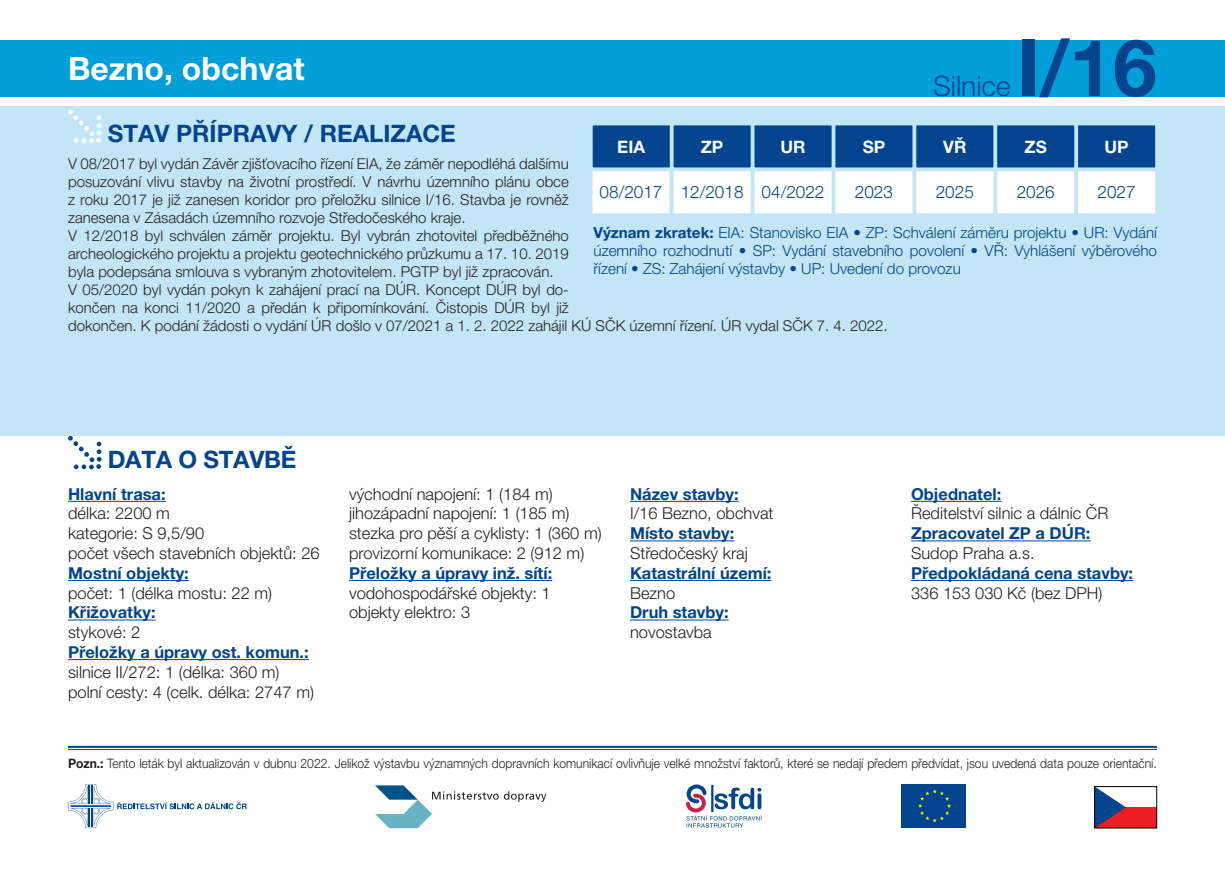
<style>
.page{position:relative;width:1225px;height:874px;background:#fff}
.page>*{position:absolute;margin:0;border:0;box-sizing:border-box;transform-origin:0 0}
.t1{font:700 78.8px "Helvetica Neue LT Pro";color:#02448d}
.t2{font:700 32px "Helvetica Neue LT Pro";color:#fff}
.t3{font:300 28.2px "Helvetica Neue LT Pro";color:#02448d}
.t4{font:700 24px "Helvetica Neue LT Pro";color:#02448d}
.t5{font:300 17.2px "Helvetica Neue LT Pro";color:#02448d}
.t6{font:700 17.2px "Helvetica Neue LT Pro";color:#fff}
.t7{font:300 16.4px/19.8px "Helvetica Neue LT Pro";color:#231f20}
.t8{font:700 16.4px/19.8px "Helvetica Neue LT Pro";color:#02448d}
.t9{font:300 15.2px/18.2px "Helvetica Neue LT Pro";color:#02448d;text-align:justify}
.t10{font:300 15px/18px "Helvetica Neue LT Pro";color:#231f20;text-align:justify}
.t11{font:300 13px "Helvetica Neue LT Pro";color:#231f20;scale:.93 1}
.s1{font-weight:700}
.s2{font-weight:300;color:#231f20}
.s3{font-weight:700;color:#02448d}
</style>
<div class="page">
<div style="left:0;top:106px;width:1225px;height:329px;background:#c3e6f6"></div>
<svg style="left:68px;top:110px;width:34px;height:33px"></svg>
<div style="left:1077px;top:124px;width:79px;height:44px;background:#02448d"></div>
<div style="left:1076px;top:123px;width:81px;height:46px;border:2px solid #c3e6f6"></div>
<div style="left:915px;top:124px;width:79px;height:44px;background:#02448d"></div>
<div style="left:914px;top:123px;width:81px;height:46px;border:2px solid #c3e6f6"></div>
<div style="left:753px;top:124px;width:79px;height:44px;background:#02448d"></div>
<div style="left:752px;top:123px;width:81px;height:46px;border:2px solid #c3e6f6"></div>
<div style="left:996px;top:124px;width:79px;height:44px;background:#02448d"></div>
<div style="left:995px;top:123px;width:81px;height:46px;border:2px solid #c3e6f6"></div>
<div style="left:834px;top:124px;width:79px;height:44px;background:#02448d"></div>
<div style="left:833px;top:123px;width:81px;height:46px;border:2px solid #c3e6f6"></div>
<div style="left:672px;top:124px;width:79px;height:44px;background:#02448d"></div>
<div style="left:671px;top:123px;width:81px;height:46px;border:2px solid #c3e6f6"></div>
<div style="left:592px;top:124px;width:79px;height:44px;background:#02448d"></div>
<div style="left:591px;top:123px;width:80px;height:46px;border:2px solid #c3e6f6"></div>
<div style="left:1077px;top:170px;width:79px;height:44px;background:#fff"></div>
<div style="left:1076px;top:169px;width:81px;height:46px;border:2px solid #c3e6f6"></div>
<div style="left:915px;top:170px;width:79px;height:44px;background:#fff"></div>
<div style="left:914px;top:169px;width:81px;height:46px;border:2px solid #c3e6f6"></div>
<div style="left:753px;top:170px;width:79px;height:44px;background:#fff"></div>
<div style="left:752px;top:169px;width:81px;height:46px;border:2px solid #c3e6f6"></div>
<div style="left:996px;top:170px;width:79px;height:44px;background:#fff"></div>
<div style="left:995px;top:169px;width:81px;height:46px;border:2px solid #c3e6f6"></div>
<div style="left:834px;top:170px;width:79px;height:44px;background:#fff"></div>
<div style="left:833px;top:169px;width:81px;height:46px;border:2px solid #c3e6f6"></div>
<div style="left:672px;top:170px;width:79px;height:44px;background:#fff"></div>
<div style="left:671px;top:169px;width:81px;height:46px;border:2px solid #c3e6f6"></div>
<div style="left:591px;top:170px;width:79px;height:44px;background:#fff"></div>
<div style="left:590px;top:169px;width:81px;height:46px;border:2px solid #c3e6f6"></div>
<hr style="left:68px;top:745px;width:1089px;height:2px;background:#02448d">
<hr style="left:68px;top:748px;width:1089px;height:1px;background:#02448d">
<hr style="left:68px;top:500px;width:98px;height:1px;background:#02448d">
<hr style="left:68px;top:579px;width:121px;height:1px;background:#02448d">
<hr style="left:68px;top:619px;width:88px;height:1px;background:#02448d">
<hr style="left:68px;top:658px;width:241px;height:1px;background:#02448d">
<hr style="left:349px;top:579px;width:203px;height:1px;background:#02448d">
<hr style="left:630px;top:500px;width:108px;height:1px;background:#02448d">
<hr style="left:630px;top:540px;width:104px;height:1px;background:#02448d">
<hr style="left:630px;top:579px;width:141px;height:1px;background:#02448d">
<hr style="left:630px;top:619px;width:98px;height:1px;background:#02448d">
<hr style="left:911px;top:500px;width:90px;height:1px;background:#02448d">
<hr style="left:911px;top:540px;width:179px;height:1px;background:#02448d">
<hr style="left:911px;top:579px;width:222px;height:1px;background:#02448d">
<div style="left:0;top:40px;width:1225px;height:56px;background:#009fda"></div>
<svg style="left:68px;top:435px;width:34px;height:34px"></svg>
<div style="left:901px;top:784px;width:65px;height:43px;background:#02448d"></div>
<svg style="left:918px;top:789px;width:33px;height:32px"></svg>
<div style="left:1094px;top:806px;width:62px;height:21px;background:#ee1d23"></div>
<svg style="left:1096px;top:788px;width:30px;height:37px"></svg>
<div style="left:1094px;top:786px;width:63px;height:41px;border:1px solid #000"></div>
<svg style="left:68px;top:784px;width:179px;height:43px"></svg>
<svg style="left:686px;top:784px;width:76px;height:43px"></svg>
<svg style="left:375px;top:785px;width:171px;height:42px"></svg>
<p class="t2" style="left:68px;top:48px;width:238px">Bezno, obchvat</p>
<p class="t3" style="left:933px;top:69px;width:79px">Silnice</p>
<p class="t1" style="left:1016px;top:19px;width:142px">I/16</p>
<p class="t4" style="left:108px;top:119px;width:350px">STAV PŘÍPRAVY / REALIZACE</p>
<p class="t6" style="left:617px;top:136px;width:29px">EIA</p>
<p class="t6" style="left:701px;top:136px;width:24px">ZP</p>
<p class="t6" style="left:780px;top:136px;width:27px">UR</p>
<p class="t6" style="left:862px;top:136px;width:24px">SP</p>
<p class="t6" style="left:943px;top:136px;width:25px">VŘ</p>
<p class="t6" style="left:1024px;top:136px;width:24px">ZS</p>
<p class="t6" style="left:1104px;top:136px;width:26px">UP</p>
<p class="t5" style="left:599px;top:182px;width:64px">08/2017</p>
<p class="t5" style="left:680px;top:182px;width:64px">12/2018</p>
<p class="t5" style="left:761px;top:182px;width:64px">04/2022</p>
<p class="t5" style="left:855px;top:182px;width:40px">2023</p>
<p class="t5" style="left:935px;top:182px;width:40px">2025</p>
<p class="t5" style="left:1016px;top:182px;width:40px">2026</p>
<p class="t5" style="left:1097px;top:182px;width:40px">2027</p>
<p class="t10" style="left:68px;top:154px;width:502px">V 08/2017 byl vydán Závěr zjišťovacího řízení EIA, že záměr nepodléhá dalšímu posuzování vlivu stavby na životní prostředí. V návrhu územního plánu obce z roku 2017 je již zanesen koridor pro přeložku silnice I/16. Stavba je rovněž zanesena v Zásadách územního rozvoje Středočeského kraje.</p>
<p class="t10" style="left:68px;top:226px;width:502px">V 12/2018 byl schválen záměr projektu. Byl vybrán zhotovitel předběžného archeologického projektu a projektu geotechnického průzkumu a 17. 10. 2019 byla podepsána smlouva s vybraným zhotovitelem. PGTP byl již zpracován.</p>
<p class="t10" style="left:68px;top:280px;width:821px;text-align:left">V 05/2020 byl vydán pokyn k zahájení prací na DÚR. Koncept DÚR byl do-<br>končen na konci 11/2020 a předán k připomínkování. Čistopis DÚR byl již<br>dokončen. K podání žádosti o vydání ÚR došlo v 07/2021 a 1. 2. 2022 zahájil KÚ SČK územní řízení. ÚR vydal SČK 7. 4. 2022.</p>
<p class="t9" style="left:593px;top:223px;width:565px"><span class="s1">Význam zkratek:</span> EIA: Stanovisko EIA • ZP: Schválení záměru projektu • UR: Vydání územního rozhodnutí • SP: Vydání stavebního povolení • VŘ: Vyhlášení výběrového řízení • ZS: Zahájení výstavby • UP: Uvedení do provozu</p>
<p class="t4" style="left:108px;top:444px;width:190px">DATA O STAVBĚ</p>
<p class="t8" style="left:68px;top:483px;width:99px">Hlavní trasa:</p>
<p class="t7" style="left:68px;top:503px;width:103px">délka: 2200 m</p>
<p class="t7" style="left:68px;top:523px;width:138px">kategorie: S 9,5/90</p>
<p class="t7" style="left:68px;top:542px;width:253px">počet všech stavebních objektů: 26</p>
<p class="t8" style="left:68px;top:562px;width:122px">Mostní objekty:</p>
<p class="t7" style="left:68px;top:582px;width:206px">počet: 1 (délka mostu: 22 m)</p>
<p class="t8" style="left:68px;top:602px;width:89px">Křižovatky:</p>
<p class="t7" style="left:68px;top:621px;width:74px">stykové: 2</p>
<p class="t8" style="left:68px;top:641px;width:242px">Přeložky a úpravy ost. komun.:</p>
<p class="t7" style="left:68px;top:661px;width:213px">silnice II/272: 1 (délka: 360 m)</p>
<p class="t7" style="left:68px;top:681px;width:247px">polní cesty: 4 (celk. délka: 2747 m)</p>
<p class="t7" style="left:349px;top:483px;width:205px">východní napojení: 1 (184 m)</p>
<p class="t7" style="left:349px;top:503px;width:222px">jihozápadní napojení: 1 (185 m)</p>
<p class="t7" style="left:349px;top:523px;width:254px">stezka pro pěší a cyklisty: 1 (360 m)</p>
<p class="t7" style="left:349px;top:542px;width:237px">provizorní komunikace: 2 (912 m)</p>
<p class="t8" style="left:349px;top:562px;width:205px">Přeložky a úpravy inž. sítí:</p>
<p class="t7" style="left:349px;top:582px;width:203px">vodohospodářské objekty: 1</p>
<p class="t7" style="left:349px;top:602px;width:123px">objekty elektro: 3</p>
<p class="t8" style="left:630px;top:483px;width:110px">Název stavby:</p>
<p class="t7" style="left:630px;top:503px;width:145px">I/16 Bezno, obchvat</p>
<p class="t8" style="left:630px;top:523px;width:106px">Místo stavby:</p>
<p class="t7" style="left:630px;top:542px;width:119px">Středočeský kraj</p>
<p class="t8" style="left:630px;top:562px;width:143px">Katastrální území:<br><span class="s2">Bezno</span></p>
<p class="t8" style="left:630px;top:602px;width:100px">Druh stavby: <span class="s2">novostavba</span></p>
<p class="t7" style="left:911px;top:483px;width:199px"><span class="s3">Objednatel:<br></span>Ředitelství silnic a dálnic ČR</p>
<p class="t8" style="left:911px;top:523px;width:181px">Zpracovatel ZP a DÚR:<br><span class="s2">Sudop Praha a.s.</span></p>
<p class="t8" style="left:911px;top:562px;width:224px">Předpokládaná cena stavby:<br><span class="s2">336 153 030 Kč (bez DPH)</span></p>
<p class="t11" style="left:68px;top:755px;width:1172px"><span class="s1">Pozn.:</span> Tento leták byl aktualizován v dubnu 2022. Jelikož výstavbu významných dopravních komunikací ovlivňuje velké množství faktorů, které se nedají předem předvídat, jsou uvedená data pouze orientační.</p>
</div>
